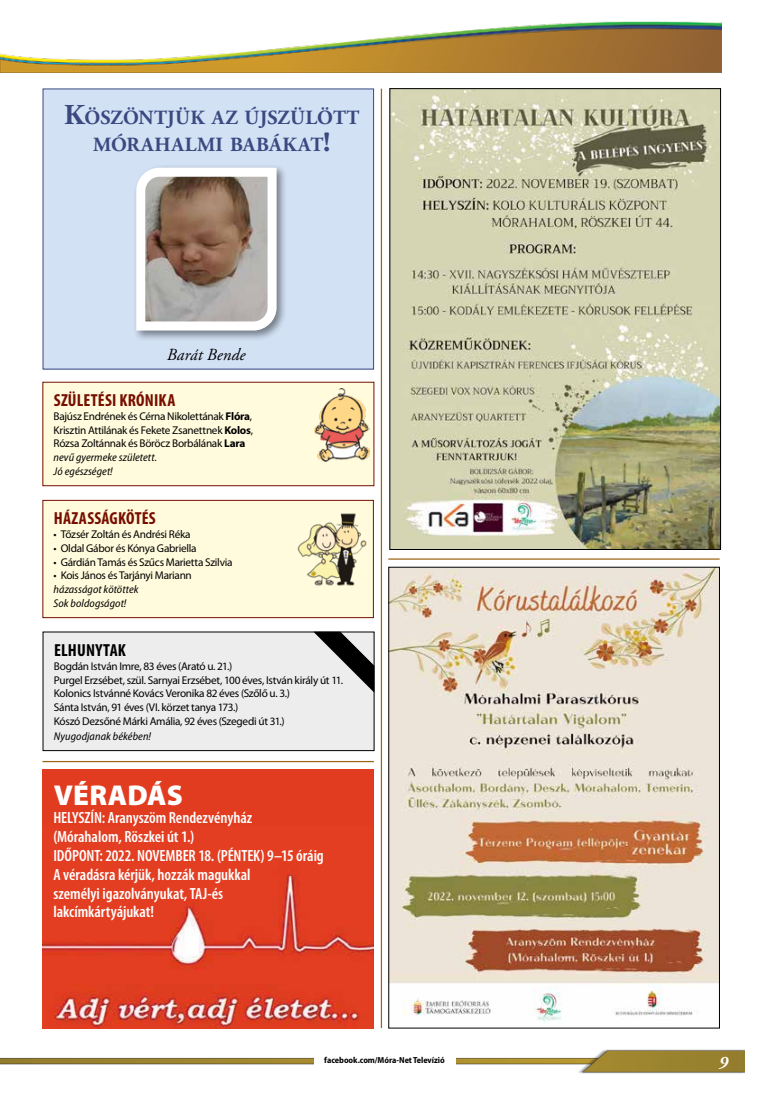
<style>
.page{position:relative;width:762px;height:1099px;background:#fff}
.page>*{position:absolute;margin:0;border:0;box-sizing:border-box;transform-origin:0 0}
.t1{font:900 28.75px "Myriad Pro";letter-spacing:.005em;color:#fff}
.t2{font:700 28.75px "Adobe Garamond Pro";color:#3a4980}
.t3{font:700 20.12px/26.2px "Adobe Garamond Pro";letter-spacing:.01em;color:#3a4980}
.t4{font:700 condensed 17.5px "Myriad Pro";letter-spacing:.01em;color:#770e00}
.t5{font:700 condensed 17.5px "Myriad Pro";letter-spacing:.01em;color:#000}
.t6{font:italic 700 17.5px "Adobe Garamond Pro";color:#fff}
.t7{font:italic 17px "Adobe Garamond Pro";letter-spacing:.005em;color:#000}
.t8{font:600 condensed 16.25px/18.8px "Myriad Pro";letter-spacing:-.005em;color:#fff}
.t9{font:11.25px/13.8px "Myriad Pro";letter-spacing:-.025em;color:#000}
.t10{font:italic semi-condensed 11.25px/13.8px "Myriad Pro";letter-spacing:.005em;color:#000}
.t11{font:700 semi-condensed 8.75px "Myriad Pro";letter-spacing:-.005em;color:#000}
.s1{font-size:28.75px}
.s2{font-weight:700}
.s3{font-style:italic;font-stretch:semi-condensed}
</style>
<div class="page">
<img style="left:0;top:21px;width:721px;height:51px">
<img style="left:1px;top:1049px;width:743px;height:24px">
<div style="left:314px;top:1053px;width:141px;height:14px;background:#fff"></div>
<div style="left:43px;top:89px;width:331px;height:280px;background:#d3e1f5"></div>
<div style="left:133px;top:164px;width:154px;height:177px;background:#000;opacity:.45"></div>
<svg style="left:133px;top:164px;width:148px;height:171px;background:#afa39c"></svg>
<div style="left:43px;top:382px;width:331px;height:103px;background:#fffbdc"></div>
<div style="left:43px;top:382px;width:331px;height:104px;border:1px solid #770e00"></div>
<img style="left:315px;top:389px;width:54px;height:72px">
<div style="left:43px;top:500px;width:330px;height:117px;background:#fffbdc"></div>
<div style="left:43px;top:500px;width:330px;height:117px;border:1px solid #770e00"></div>
<img style="left:297px;top:513px;width:70px;height:73px">
<div style="left:43px;top:632px;width:331px;height:118px;background:#ededed"></div>
<div style="left:43px;top:631px;width:331px;height:120px;border:1px solid #000"></div>
<svg style="left:313px;top:631px;width:61px;height:61px"></svg>
<hr style="left:43px;top:761px;width:331px;height:1px;background:#a16417">
<hr style="left:388px;top:558px;width:331px;height:1px;background:#a16417">
<hr style="left:381px;top:89px;width:1px;height:939px;background:#a16417">
<img style="left:42px;top:769px;width:331px;height:259px">
<img style="left:391px;top:90px;width:328px;height:458px">
<div style="left:389px;top:88px;width:332px;height:462px;border:1px solid #000"></div>
<img style="left:390px;top:569px;width:328px;height:453px">
<div style="left:388px;top:567px;width:332px;height:461px;border:1px solid #000"></div>
<h2 class="t3" style="left:93px;top:105px;width:255px;text-indent:-29px"><span class="s1">K</span>ÖSZÖNTJÜK AZ ÚJSZÜLÖTT<br>MÓRAHAL</h2>
<h2 class="t3" style="left:197px;top:131px;width:87px">MI BABÁKAT</h2>
<h1 class="t2" style="left:323px;top:125px;width:9px">!</h1>
<h3 class="t7" style="left:167px;top:344px;width:80px">Barát Bende</h3>
<h3 class="t4" style="left:54px;top:390px;width:123px">SZÜLETÉSI KRÓNIKA</h3>
<p class="t9" style="left:54px;top:409px;width:201px">Bajúsz Endrének és Cérna Nikolettának <span class="s2">Flóra</span>, Krisztin Attilának és Fekete Zsanettnek <span class="s2">Kolos</span>, Rózsa Zoltánnak és Böröcz Borbálának <span class="s2">Lara </span><span class="s3">nevű gyermeke született.<br>Jó egészséget!</span></p>
<h3 class="t4" style="left:54px;top:509px;width:104px">HÁZASSÁGKÖTÉS</h3>
<p class="t9" style="left:54px;top:527px;width:138px">• Tőzsér Zoltán és Andrési Réka</p>
<p class="t9" style="left:54px;top:541px;width:144px">• Oldal Gábor és Kónya Gabriella</p>
<p class="t9" style="left:54px;top:555px;width:180px">• Gárdián Tamás és Szűcs Marietta Szilvia</p>
<p class="t9" style="left:54px;top:569px;width:140px">• Kois János és Tarjányi Mariann</p>
<p class="t10" style="left:54px;top:582px;width:86px">házasságot kötöttek<br>Sok boldogságot!</p>
<h3 class="t5" style="left:54px;top:640px;width:73px">ELHUNYTAK</h3>
<p class="t9" style="left:54px;top:659px;width:291px">Bogdán István Imre, 83 éves (Arató u. 21.)<br>Purgel Erzsébet, szül. Sarnyai Erzsébet, 100 éves, István király út 11.<br>Kolonics Istvánné Kovács Veronika 82 éves (Szőlő u. 3.)<br>Sánta István, 91 éves (VI. körzet tanya 173.)<br>Kószó Dezsőné Márki Amália, 92 éves (Szegedi út 31.)</p>
<p class="t10" style="left:54px;top:729px;width:99px">Nyugodjanak békében!</p>
<h1 class="t1" style="left:54px;top:778px;width:131px">VÉRADÁS</h1>
<h3 class="t8" style="left:53px;top:809px;width:272px">HELYSZÍN: Aranyszöm Rendezvényház (Mórahalom, Röszkei út 1.)<br>IDŐPONT: 2022. NOVEMBER 18. (PÉNTEK) 9–15 óráig A véradásra kérjük, hozzák magukkal<br>személyi igazolványukat, TAJ-és lakcímkártyájukat!</h3>
<p class="t11" style="left:324px;top:1055px;width:122px">facebook.com/Móra-Net Televízió</p>
<h3 class="t6" style="left:719px;top:1051px;width:11px">9</h3>
</div>
